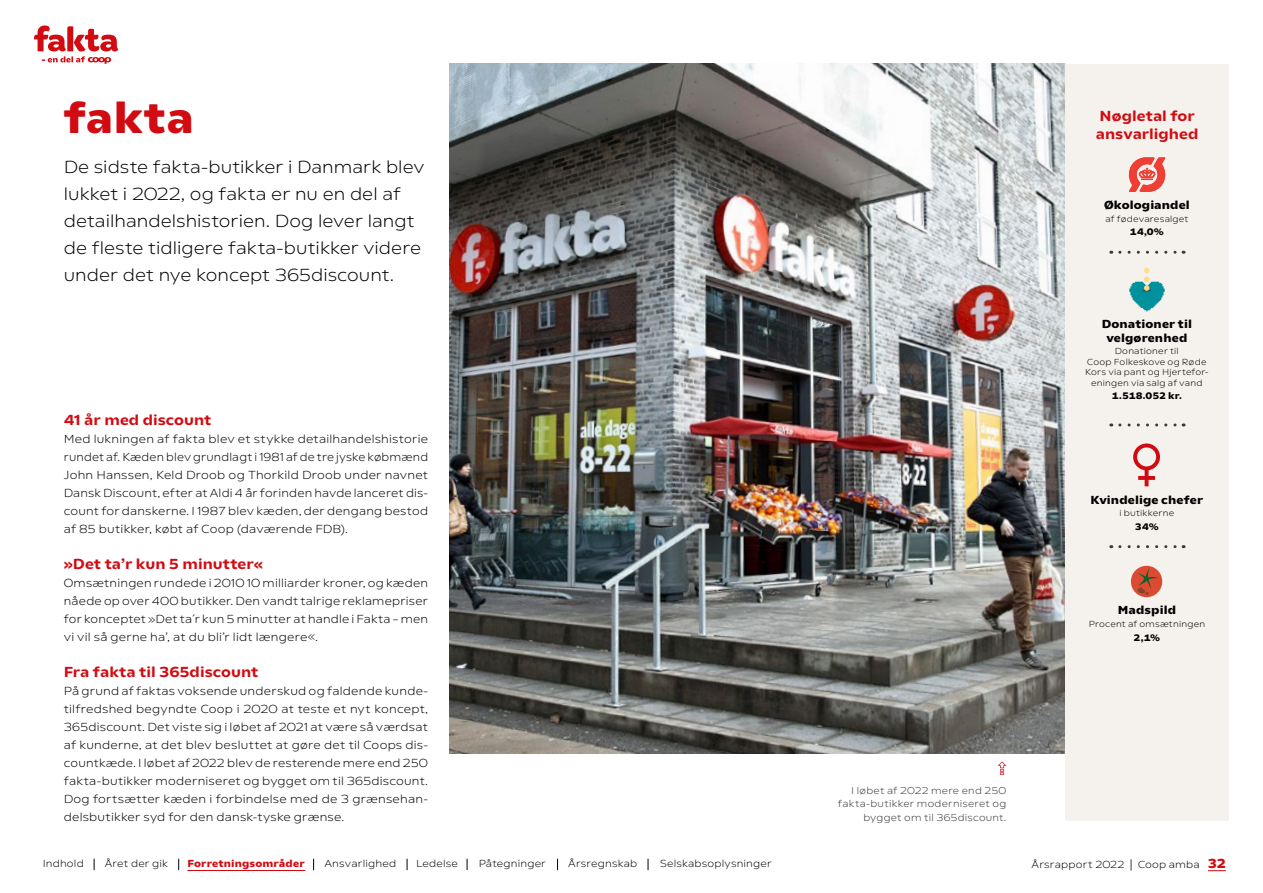
<style>
.page{position:relative;width:1263px;height:893px;background:#fff}
.page>*{position:absolute;margin:0;border:0;box-sizing:border-box;transform-origin:0 0}
.t1{font:700 45px "COOPPRINT";letter-spacing:-.005em;color:#d20a11}
.t2{font:300 18px/27px "COOPPRINT";letter-spacing:.005em;color:#000}
.t3{font:600 15px/18px "COOPPRINT";color:#d20a11}
.t4{font:300 12px/18px "COOPPRINT";letter-spacing:.02em;color:#000;text-align:justify}
.t5{font:700 12px/13.5px "COOPPRINT";letter-spacing:.01em;color:#000;text-align:center}
.t6{font:300 10.5px "COOPPRINT";letter-spacing:.02em;color:#000}
.t7{font:700 10.5px "COOPPRINT";letter-spacing:.015em;color:#d20a11}
.t8{font:300 10.2px/13.5px "COOPPRINT";letter-spacing:.025em;color:#3a3a3b;text-align:right}
.t9{font:700 9.75px "COOPPRINT";letter-spacing:.01em;color:#000}
.t10{font:300 9px/10.5px "COOPPRINT";letter-spacing:.025em;color:#000;text-align:center}
.s1{font-size:12px}
.s2{font-weight:700;font-size:13.5px;color:#d20a11}
</style>
<div class="page">
<svg style="left:34px;top:26px;width:84px;height:38px"></svg>
<img style="left:449px;top:64px;width:616px;height:690px">
<div style="left:1065px;top:64px;width:164px;height:757px;background:#f5f1ec"></div>
<svg style="left:1120px;top:251px;width:64px;height:3px"></svg>
<svg style="left:1120px;top:423px;width:64px;height:3px"></svg>
<svg style="left:1120px;top:545px;width:64px;height:3px"></svg>
<svg style="left:1128px;top:157px;width:38px;height:35px"></svg>
<img style="left:1129px;top:281px;width:36px;height:31px">
<svg style="left:1142px;top:268px;width:9px;height:23px"></svg>
<div style="left:1131px;top:566px;width:31px;height:31px;background:#db4b31;border-radius:50%"></div>
<svg style="left:1137px;top:568px;width:21px;height:27px"></svg>
<svg style="left:1133px;top:443px;width:27px;height:43px"></svg>
<svg style="left:998px;top:761px;width:8px;height:14px"></svg>
<svg style="left:1208px;top:870px;width:18px;height:1px"></svg>
<hr style="left:187px;top:870px;width:118px;height:1px;background:#d20a11">
<h1 class="t1" style="left:64px;top:94px;width:132px">fakta</h1>
<h2 class="t2" style="left:64px;top:153px;width:362px">De sidste fakta-butikker i Danmark blev lukket i 2022, og fakta er nu en del af detailhandelshistorien. Dog lever langt de fleste tidligere fakta-butikker videre under det nye koncept 365discount.</h2>
<p class="t3" style="left:64px;top:411px;width:149px">41 år med discount</p>
<p class="t4" style="left:64px;top:430px;width:366px">Med lukningen af fakta blev et stykke detailhandelshistorie rundet af. Kæden blev grundlagt i 1981 af de tre jyske købmænd John Hanssen, Keld Droob og Thorkild Droob under navnet Dansk Discount, efter at Aldi 4 år forinden havde lanceret dis&shy;count for danskerne. I 1987 blev kæden, der dengang bestod af 85 butikker, købt af Coop (daværende FDB).</p>
<p class="t3" style="left:64px;top:555px;width:201px">»Det ta’r kun 5 minutter«</p>
<p class="t4" style="left:64px;top:574px;width:366px">Omsætningen rundede i 2010 10 milliarder kroner, og kæden nåede op over 400 butikker. Den vandt talrige reklamepriser for konceptet »Det ta´r kun 5 minutter at handle i Fakta – men vi vil så gerne ha’, at du bli’r lidt længere«.</p>
<p class="t3" style="left:64px;top:663px;width:196px">Fra fakta til 365discount</p>
<p class="t4" style="left:64px;top:682px;width:366px">På grund af faktas voksende underskud og faldende kunde&shy;tilfredshed begyndte Coop i 2020 at teste et nyt koncept, 365discount. Det viste sig i løbet af 2021 at være så værdsat af kunderne, at det blev besluttet at gøre det til Coops dis&shy;countkæde. I løbet af 2022 blev de resterende mere end 250 fakta-butikker moderniseret og bygget om til 365discount.<br>Dog fortsætter kæden i forbindelse med de 3 grænsehan&shy;delsbutikker syd for den dansk-tyske grænse.</p>
<p class="t8" style="left:838px;top:783px;width:170px">I løbet af 2022 mere end 250 fakta-butikker moderniseret og bygget om til 365discount.</p>
<p class="t3" style="left:1096px;top:108px;width:104px">Nøgletal for ansvarlighed</p>
<p class="t5" style="left:1104px;top:199px;width:87px">Økologiandel</p>
<p class="t10" style="left:1105px;top:213px;width:85px">af fødevaresalget</p>
<p class="t9" style="left:1130px;top:227px;width:36px">14,0%</p>
<p class="t5" style="left:1102px;top:318px;width:92px">Donationer til velgørenhed</p>
<p class="t10" style="left:1085px;top:346px;width:125px">Donationer til<br>Coop Folkeskove og Røde<br>Kors via pant og Hjertefor&shy;eningen via salg af vand</p>
<p class="t9" style="left:1112px;top:391px;width:71px">1.518.052 kr.</p>
<p class="t5" style="left:1090px;top:493px;width:114px">Kvindelige chefer</p>
<p class="t10" style="left:1119px;top:508px;width:56px">i butikkerne</p>
<p class="t9" style="left:1135px;top:521px;width:25px">34%</p>
<p class="t5" style="left:1118px;top:604px;width:60px">Madspild</p>
<p class="t10" style="left:1089px;top:619px;width:118px">Procent af omsætningen</p>
<p class="t9" style="left:1134px;top:632px;width:28px">2,1%</p>
<p class="t6" style="left:43px;top:858px;width:43px">Indhold</p>
<p class="t6" style="left:105px;top:858px;width:65px">Året der gik</p>
<p class="t7" style="left:187px;top:858px;width:119px">Forretningsområder</p>
<p class="t6" style="left:324px;top:858px;width:73px">Ansvarlighed</p>
<p class="t6" style="left:416px;top:858px;width:43px">Ledelse</p>
<p class="t6" style="left:479px;top:858px;width:69px">Påtegninger</p>
<p class="t6" style="left:568px;top:858px;width:71px">Årsregnskab</p>
<p class="t6" style="left:660px;top:858px;width:113px">Selskabsoplysninger</p>
<p class="t6" style="left:1031px;top:858px;width:196px">Årsrapport 2022 <span class="s1">|</span> Coop amba <span class="s2">32</span></p>
</div>
